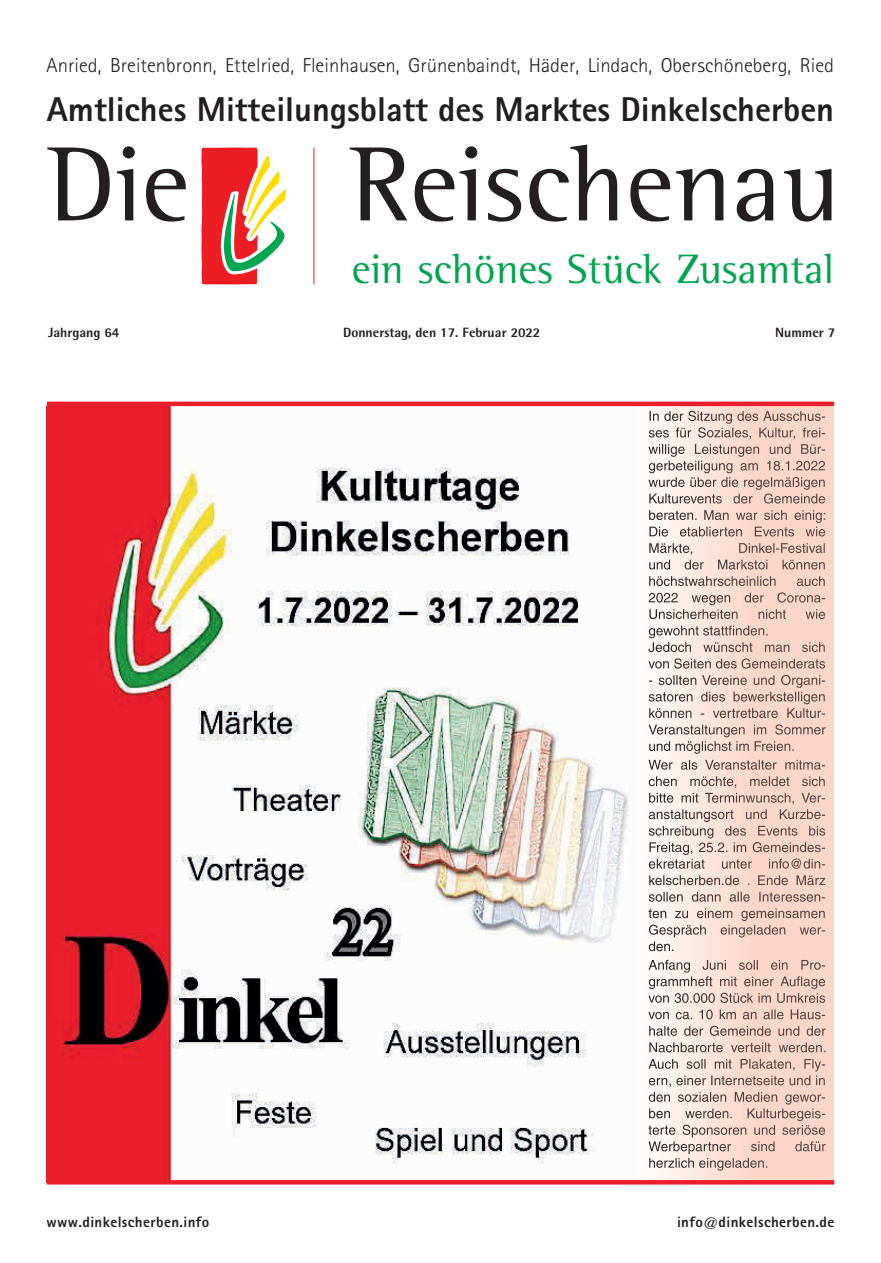
<style>
.page{position:relative;width:881px;height:1263px;background:#fff}
.page>*{position:absolute;margin:0;border:0;box-sizing:border-box;transform-origin:0 0}
.t1{font:108.3px "Agfa Rotis Semi Serif";color:#231f20}
.t2{font:42.15px "Agfa Rotis Semi Serif";color:#00a54f}
.t3{font:800 34.5px "Agfa Rotis Sans Serif";color:#231f20}
.t4{font:300 20.1px "Agfa Rotis Sans Serif";color:#231f20}
.t5{font:800 15px "Agfa Rotis Sans Serif";letter-spacing:.025em;color:#231f20}
.t6{font:800 13.5px "Agfa Rotis Semisans";color:#231f20}
</style>
<div class="page">
<hr style="left:313px;top:148px;width:1px;height:136px;background:#ee1d23">
<svg style="left:201px;top:147px;width:85px;height:138px"></svg>
<img style="left:47px;top:406px;width:587px;height:774px">
<svg style="left:634px;top:406px;width:199px;height:774px"></svg>
<img style="left:649px;top:411px;width:175px;height:13px">
<img style="left:648px;top:427px;width:176px;height:12px">
<img style="left:648px;top:444px;width:176px;height:13px">
<img style="left:648px;top:461px;width:177px;height:12px">
<img style="left:648px;top:477px;width:177px;height:13px">
<img style="left:649px;top:493px;width:176px;height:11px">
<img style="left:648px;top:510px;width:177px;height:13px">
<img style="left:649px;top:527px;width:176px;height:9px">
<img style="left:649px;top:543px;width:176px;height:12px">
<img style="left:649px;top:560px;width:176px;height:9px">
<img style="left:649px;top:576px;width:176px;height:10px">
<img style="left:648px;top:592px;width:176px;height:13px">
<img style="left:649px;top:609px;width:176px;height:10px">
<img style="left:648px;top:625px;width:123px;height:13px">
<img style="left:648px;top:642px;width:177px;height:10px">
<img style="left:648px;top:658px;width:177px;height:11px">
<img style="left:648px;top:675px;width:176px;height:13px">
<img style="left:648px;top:692px;width:177px;height:12px">
<img style="left:649px;top:708px;width:175px;height:10px">
<img style="left:648px;top:724px;width:177px;height:13px">
<img style="left:649px;top:741px;width:144px;height:13px">
<img style="left:648px;top:760px;width:176px;height:10px">
<img style="left:648px;top:776px;width:177px;height:12px">
<img style="left:648px;top:793px;width:176px;height:11px">
<img style="left:648px;top:809px;width:176px;height:13px">
<img style="left:648px;top:826px;width:177px;height:12px">
<img style="left:649px;top:842px;width:175px;height:13px">
<img style="left:648px;top:858px;width:176px;height:11px">
<img style="left:649px;top:875px;width:176px;height:10px">
<img style="left:648px;top:892px;width:176px;height:10px">
<img style="left:648px;top:908px;width:177px;height:13px">
<img style="left:648px;top:924px;width:176px;height:13px">
<img style="left:648px;top:941px;width:25px;height:10px">
<img style="left:648px;top:960px;width:176px;height:12px">
<img style="left:648px;top:976px;width:177px;height:13px">
<img style="left:648px;top:993px;width:177px;height:10px">
<img style="left:648px;top:1009px;width:176px;height:10px">
<img style="left:649px;top:1026px;width:176px;height:10px">
<img style="left:649px;top:1042px;width:176px;height:10px">
<img style="left:648px;top:1059px;width:176px;height:12px">
<img style="left:648px;top:1075px;width:177px;height:12px">
<img style="left:648px;top:1092px;width:176px;height:12px">
<img style="left:648px;top:1108px;width:176px;height:13px">
<img style="left:648px;top:1125px;width:177px;height:12px">
<img style="left:648px;top:1141px;width:177px;height:13px">
<img style="left:649px;top:1158px;width:118px;height:12px">
<svg style="left:47px;top:1180px;width:786px;height:4px;fill:#eb1e2c"></svg>
<hr style="left:47px;top:402px;width:786px;height:4px;background:#eb1e2c">
<p class="t4" style="left:47px;top:53px;width:788px">Anried, Breitenbronn, Ettelried, Fleinhausen, Grünenbaindt, Häder, Lindach, Oberschöneberg, Ried</p>
<h3 class="t3" style="left:47px;top:87px;width:788px">Amtliches Mitteilungsblatt des Marktes Dinkelscherben</h3>
<h1 class="t1" style="left:48px;top:121px;width:143px">Die</h1>
<h1 class="t1" style="left:350px;top:121px;width:490px">Reischenau</h1>
<h2 class="t2" style="left:352px;top:244px;width:483px">ein schönes Stück Zusamtal</h2>
<p class="t6" style="left:48px;top:323px;width:73px">Jahrgang 64</p>
<p class="t6" style="left:343px;top:323px;width:199px">Donnerstag, den 17. Februar 2022</p>
<p class="t6" style="left:774px;top:323px;width:62px">Nummer 7</p>
<p class="t5" style="left:46px;top:1212px;width:164px">www.dinkelscherben.info</p>
<p class="t5" style="left:676px;top:1212px;width:159px">info@dinkelscherben.de</p>
</div>
